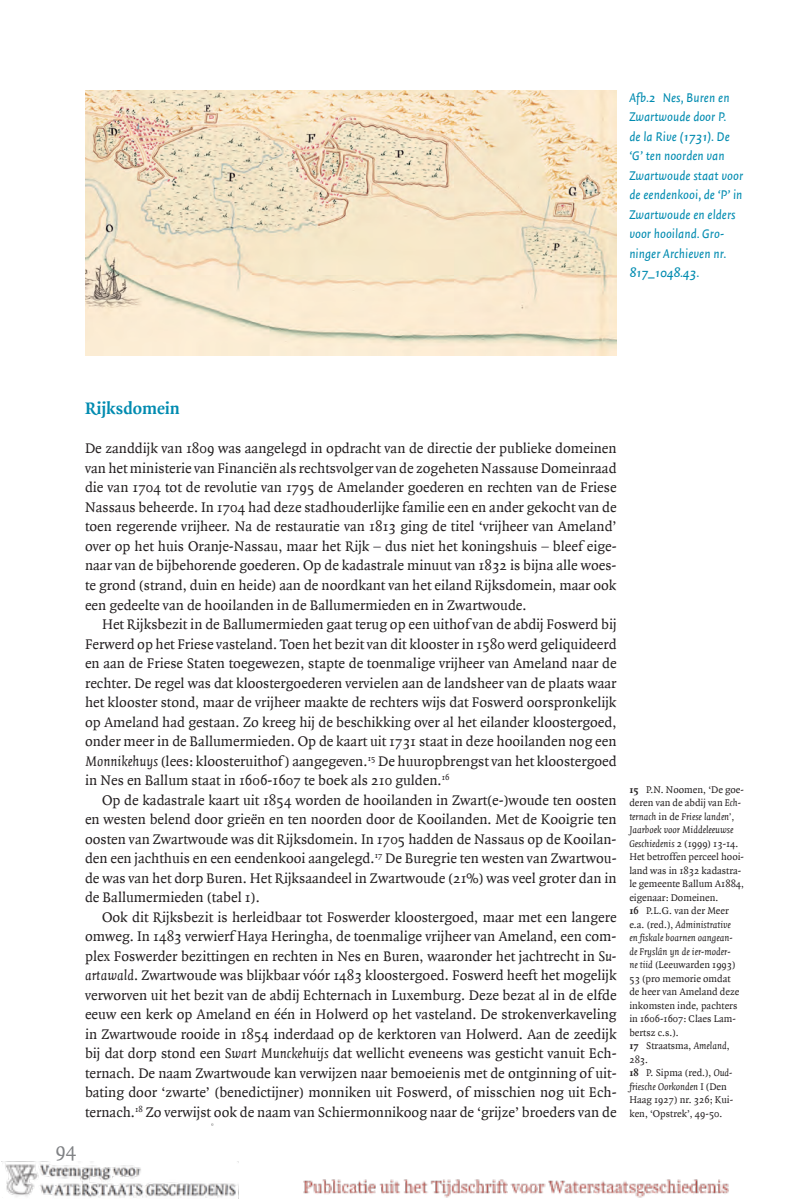
<style>
.page{position:relative;width:808px;height:1200px;background:#fff}
.page>*{position:absolute;margin:0;border:0;box-sizing:border-box;transform-origin:0 0}
.t1{font:21px "Quadraat Sc Offc";color:#808285}
.t2{font:700 18px "Quadraat Offc";color:#008bb0}
.t3{font:15px/19.5px "Quadraat Offc";color:#231f20;text-align:justify}
.t4{font:italic 13.5px/19.5px "Quadraat Sans Offc";color:#008bb0}
.t5{font:13.5px "Quadraat Sans Sc Offc";color:#008bb0}
.t6{font:10.5px/13.5px "Quadraat Offc";color:#231f20}
.t7{font:10.5px "Quadraat Sc Offc";color:#231f20}
.s1{font-family:"Quadraat Sans Sc Offc";font-style:normal}
.s2{font-family:"Quadraat Sans Offc";font-style:italic}
.s3{font-family:"Quadraat Sc Offc"}
.s4{font-style:italic}
.s5{font-family:"Quadraat Sc Offc";font-weight:700}
.s6{font-family:"Quadraat Offc"}
</style>
<div class="page">
<img style="left:2px;top:90px;width:727px;height:1107px">
<p class="t4" style="left:629px;top:88px;width:115px">Afb.<span class="s1">2</span> Nes, Buren en<br>Zwartwoude door P.<br>de la Rive (<span class="s1">1731</span>). De ‘G’ ten noorden van<br>Zwartwoude staat voor de eendenkooi, de ‘P’ in<br>Zwartwoude en elders voor hooiland. Gro&shy;ninger Archieven nr.</p>
<p class="t5" style="left:629px;top:265px;width:71px">817<span class="s2">_</span>1048<span class="s2">.</span>43<span class="s2">.</span></p>
<p class="t2" style="left:85px;top:399px;width:96px">Rijksdomein</p>
<p class="t3" style="left:85px;top:439px;width:533px">De zanddijk van <span class="s3">1809</span> was aangelegd in opdracht van de directie der publieke domeinen van het ministerie van Financiën als rechtsvolger van de zogeheten Nassause Domeinraad die van <span class="s3">1704</span> tot de revolutie van <span class="s3">1795</span> de Amelander goederen en rechten van de Friese Nassaus beheerde. In <span class="s3">1704</span> had deze stadhouderlijke familie een en ander gekocht van de toen regerende vrijheer. Na de restauratie van <span class="s3">1813</span> ging de titel ‘vrijheer van Ameland’ over op het huis Oranje-Nassau, maar het Rijk – dus niet het koningshuis – bleef eige&shy;naar van de bijbehorende goederen. Op de kadastrale minuut van <span class="s3">1832</span> is bijna alle woes&shy;te grond (strand, duin en heide) aan de noordkant van het eiland Rijksdomein, maar ook een gedeelte van de hooilanden in de Ballumermieden en in Zwartwoude.</p>
<p class="t3" style="left:85px;top:614px;width:533px;text-indent:17px">Het Rijksbezit in de Ballumermieden gaat terug op een uithof van de abdij Foswerd bij Ferwerd op het Friese vasteland. Toen het bezit van dit klooster in <span class="s3">1580</span> werd geliquideerd en aan de Friese Staten toegewezen, stapte de toenmalige vrijheer van Ameland naar de rechter. De regel was dat kloostergoederen vervielen aan de landsheer van de plaats waar het klooster stond, maar de vrijheer maakte de rechters wijs dat Foswerd oorspronkelijk op Ameland had gestaan. Zo kreeg hij de beschikking over al het eilander kloostergoed, onder meer in de Ballumermieden. Op de kaart uit <span class="s3">1731</span> staat in deze hooilanden nog een <span class="s4">Monnikehuys</span> (lees: kloosteruithof ) aangegeven.<sup>15</sup> De huuropbrengst van het kloostergoed in Nes en Ballum staat in <span class="s3">1606</span>-<span class="s3">1607</span> te boek als <span class="s3">210</span> gulden.<sup>16</sup></p>
<p class="t3" style="left:85px;top:790px;width:533px;text-indent:17px">Op de kadastrale kaart uit <span class="s3">1854</span> worden de hooilanden in Zwart(e-)woude ten oosten en westen belend door grieën en ten noorden door de Kooilanden. Met de Kooigrie ten oosten van Zwartwoude was dit Rijksdomein. In <span class="s3">1705</span> hadden de Nassaus op de Kooilan&shy;den een jachthuis en een eendenkooi aangelegd.<sup>17</sup> De Buregrie ten westen van Zwartwou&shy;de was van het dorp Buren. Het Rijksaandeel in Zwartwoude (<span class="s3">21</span>%) was veel groter dan in de Ballumermieden (tabel <span class="s3">1</span>).</p>
<p class="t3" style="left:85px;top:907px;width:533px;text-indent:17px">Ook dit Rijksbezit is herleidbaar tot Foswerder kloostergoed, maar met een langere omweg. In <span class="s3">1483</span> verwierf Haya Heringha, de toenmalige vrijheer van Ameland, een com&shy;plex Foswerder bezittingen en rechten in Nes en Buren, waaronder het jachtrecht in <span class="s4">Su&shy;artawald</span>. Zwartwoude was blijkbaar vóór <span class="s3">1483</span> kloostergoed. Foswerd heeft het mogelijk verworven uit het bezit van de abdij Echternach in Luxemburg. Deze bezat al in de elfde eeuw een kerk op Ameland en één in Holwerd op het vasteland. De strokenverkaveling in Zwartwoude rooide in <span class="s3">1854</span> inderdaad op de kerktoren van Holwerd. Aan de zeedijk bij dat dorp stond een <span class="s4">Swart Munckehuijs</span> dat wellicht eveneens was gesticht vanuit Ech&shy;ternach. De naam Zwartwoude kan verwijzen naar bemoeienis met de ontginning of uit&shy;bating door ‘zwarte’ (benedictijner) monniken uit Foswerd, of misschien nog uit Ech&shy;ternach.<sup>18</sup> Zo verwijst ook de naam van Schiermonnikoog naar de ‘grijze’ broeders van de</p>
<h1 class="t1" style="left:55px;top:1137px;width:23px">94</h1>
<p class="t6" style="left:629px;top:782px;width:116px"><span class="s5">15</span> P.N. Noomen, ‘De goe&shy;deren van de abdij van <span class="s4">Ech&shy;ternach</span> in de <span class="s4">Friese landen’,<br>Jaarboek voor Middeleeuwse<br>Geschiedenis</span> <span class="s3">2</span> (<span class="s3">1999</span>) <span class="s3">13</span>-<span class="s3">14</span>.<br>Het betroffen perceel hooi&shy;land was in <span class="s3">1832</span> kadastra&shy;le gemeente Ballum A<span class="s3">1884</span>, eigenaar: Domeinen.<br><span class="s5">16</span> P.L.G. van der Meer e.a. (red.), <span class="s4">Administrative<br>en fiskale boarnen oangean-<br>de Fryslân yn de ier-moder-<br>ne tiid</span> (Leeuwarden <span class="s3">1993</span>)<br><span class="s3">53</span> (pro memorie omdat<br>de heer van Ameland deze inkomsten inde, pachters in <span class="s3">1606</span>-<span class="s3">1607</span>: Claes Lam&shy;bertsz c.s.).<br><span class="s5">17</span> Straatsma, <span class="s4">Ameland</span>,</p>
<p class="t7" style="left:629px;top:1053px;width:20px">283<span class="s6">.</span></p>
<p class="t6" style="left:629px;top:1066px;width:105px"><span class="s5">18</span> P. Sipma (red.), <span class="s4">Oud&shy;friesche Oorkonden</span> I (Den<br>Haag <span class="s3">1927</span>) nr. <span class="s3">326</span>; Kui&shy;ken, ‘Opstrek’, <span class="s3">49</span>-<span class="s3">50</span>.</p>
</div>
